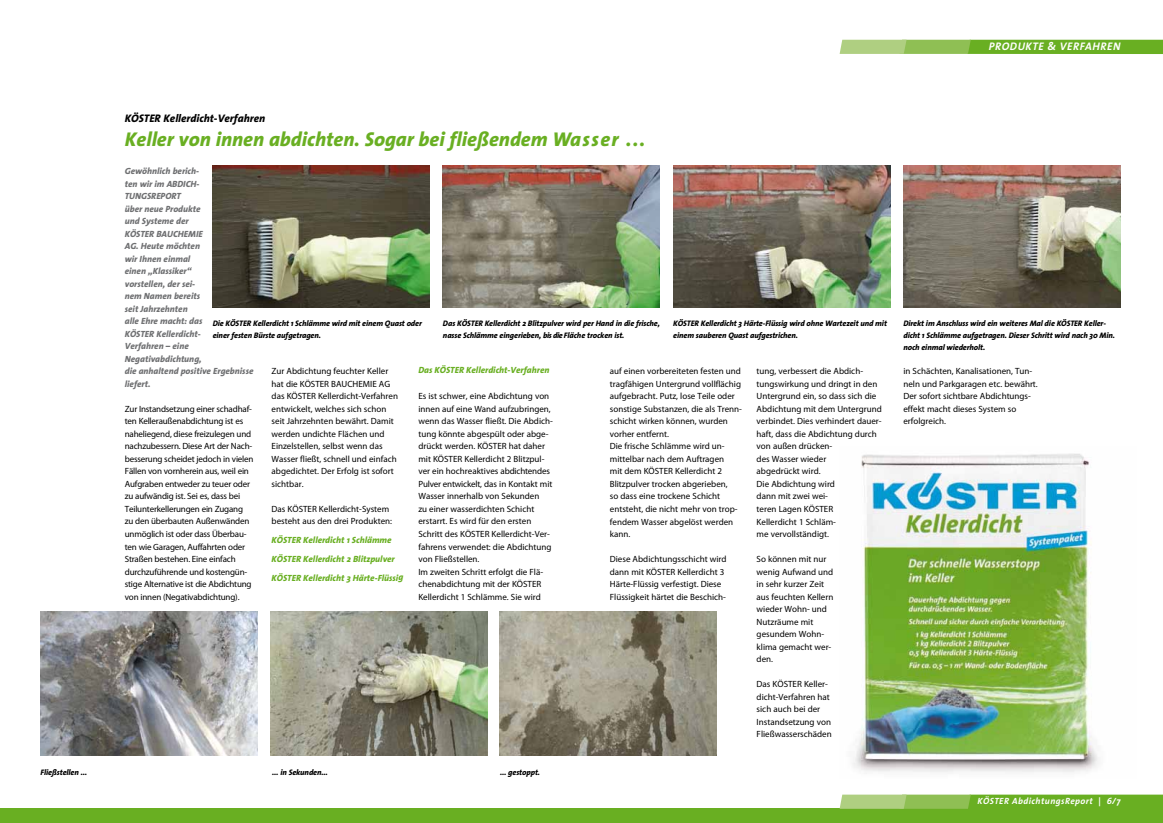
<style>
.page{position:relative;width:1163px;height:823px;background:#fff}
.page>*{position:absolute;margin:0;border:0;box-sizing:border-box;transform-origin:0 0}
.t1{font:italic 800 20px "The Sans";color:#69af22}
.t2{font:italic 800 11px "The Sans";color:#000}
.t3{font:italic 700 11px "The Sans";letter-spacing:.05em;color:#fff}
.t4{font:9px/12.5px "Myriad Pro";color:#000}
.t5{font:9px/12.5px "Myriad Pro";letter-spacing:-.02em;color:#000}
.t6{font:italic 800 9px/12.5px "The Sans";color:#6f7072}
.t7{font:italic 800 9px/18.7px "The Sans";color:#69af22}
.t8{font:italic 700 9px "The Sans";letter-spacing:.05em;color:#fff}
.t9{font:italic 800 8px/12px "The Sans";letter-spacing:-.01em;color:#000}
</style>
<div class="page">
<img style="left:852px;top:453px;width:246px;height:319px">
<div style="left:0;top:808px;width:581px;height:14px;background:#69af22"></div>
<div style="left:581px;top:808px;width:581px;height:14px;background:#69af22"></div>
<svg style="left:839px;top:40px;width:323px;height:14px;background:#7fb940"></svg>
<img style="left:40px;top:611px;width:217px;height:144px">
<img style="left:270px;top:611px;width:217px;height:144px">
<img style="left:500px;top:611px;width:216px;height:144px">
<svg style="left:839px;top:794px;width:323px;height:14px;background:#84bc48"></svg>
<img style="left:213px;top:165px;width:216px;height:142px">
<img style="left:443px;top:165px;width:217px;height:142px">
<img style="left:673px;top:165px;width:217px;height:142px">
<img style="left:903px;top:165px;width:217px;height:142px">
<p class="t3" style="left:988px;top:40px;width:132px">PROD UKTE &amp; VERFAHREN</p>
<p class="t2" style="left:125px;top:111px;width:142px">KÖSTER Kellerdicht-Verfahren</p>
<h1 class="t1" style="left:125px;top:126px;width:522px">Keller von innen abdichten. Sogar bei fließendem Wasser ...</h1>
<p class="t6" style="left:125px;top:165px;width:130px">Gewöhnlich berich-<br>ten wir im ABDICH-<br>TUNGSREPORT<br>über neue Produkte<br>und Systeme der<br>KÖSTER BAUCHEMIE<br>AG. Heute möchten<br>wir Ihnen einmal<br>einen „Klassiker“<br>vorstellen, der sei-<br>nem Namen bereits<br>seit Jahrzehnten<br>alle Ehre macht: das<br>KÖSTER Kellerdicht-<br>Verfahren – eine<br>Negativabdichtung,<br>die anhaltend positive Ergebnisse liefert.</p>
<p class="t5" style="left:125px;top:402px;width:130px">Zur Instandsetzung einer schadhaf&shy;ten Kelleraußenabdichtung ist es naheliegend, diese freizulegen und nachzubessern. Diese Art der Nach&shy;besserung scheidet jedoch in vielen Fällen von vornherein aus, weil ein Aufgraben entweder zu teuer oder zu aufwändig ist. Sei es, dass bei Teilunterkellerungen ein Zugang zu den überbauten Außenwänden unmöglich ist oder dass Überbau&shy;ten wie Garagen, Auffahrten oder Straßen bestehen. Eine einfach durchzuführende und kostengün&shy;stige Alternative ist die Abdichtung von innen (Negativabdichtung).</p>
<p class="t9" style="left:213px;top:317px;width:211px">Die KÖSTER Kellerdicht 1 Schlämme wird mit einem Quast oder einer festen Bürste aufgetragen.</p>
<p class="t9" style="left:443px;top:317px;width:218px">Das KÖSTER Kellerdicht 2 Blitzpulver wird per Hand in die frische, nasse Schlämme eingerieben, bis die Fläche trocken ist.</p>
<p class="t9" style="left:673px;top:317px;width:215px">KÖSTER Kellerdicht 3 Härte-Flüssig wird ohne Wartezeit und mit einem sauberen Quast aufgestrichen.</p>
<p class="t9" style="left:903px;top:317px;width:213px">Direkt im Anschluss wird ein weiteres Mal die KÖSTER Keller&shy;dicht 1 Schlämme aufgetragen. Dieser Schritt wird nach 30 Min. noch einmal wiederholt.</p>
<p class="t7" style="left:418px;top:361px;width:133px">Das KÖSTER Kellerdicht-Verfahren</p>
<p class="t4" style="left:418px;top:389px;width:136px">Es ist schwer, eine Abdichtung von innen auf eine Wand aufzubringen, wenn das Wasser fließt. Die Abdich&shy;tung könnte abgespült oder abge&shy;drückt werden. KÖSTER hat daher mit KÖSTER Kellerdicht 2 Blitzpul&shy;ver ein hochreaktives abdichtendes Pulver entwickelt, das in Kontakt mit Wasser innerhalb von Sekunden<br>zu einer wasserdichten Schicht erstarrt. Es wird für den ersten Schritt des KÖSTER Kellerdicht-Ver&shy;fahrens verwendet: die Abdichtung von Fließstellen.<br>Im zweiten Schritt erfolgt die Flä&shy;chenabdichtung mit der KÖSTER Kellerdicht 1 Schlämme. Sie wird</p>
<p class="t4" style="left:271px;top:364px;width:128px">Zur Abdichtung feuchter Keller hat die KÖSTER BAUCHEMIE AG das KÖSTER Kellerdicht-Verfahren entwickelt, welches sich schon seit Jahrzehnten bewährt. Damit werden undichte Flächen und<br>Einzelstellen, selbst wenn das<br>Wasser fließt, schnell und einfach abgedichtet. Der Erfolg ist sofort sichtbar.</p>
<p class="t4" style="left:271px;top:502px;width:122px">Das KÖSTER Kellerdicht-System besteht aus den drei Produkten:</p>
<p class="t7" style="left:271px;top:530px;width:133px">KÖSTER Kellerdicht 1 Schlämme<br>KÖSTER Kellerdicht 2 Blitzpulver<br>KÖSTER Kellerdicht 3 Härte-Flüssig</p>
<p class="t4" style="left:609px;top:364px;width:134px">auf einen vorbereiteten festen und tragfähigen Untergrund vollflächig aufgebracht. Putz, lose Teile oder sonstige Substanzen, die als Trenn&shy;schicht wirken können, wurden vorher entfernt.<br>Die frische Schlämme wird un&shy;mittelbar nach dem Auftragen<br>mit dem KÖSTER Kellerdicht 2<br>Blitzpulver trocken abgerieben,<br>so dass eine trockene Schicht entsteht, die nicht mehr von trop&shy;fendem Wasser abgelöst werden kann.</p>
<p class="t4" style="left:609px;top:552px;width:118px">Diese Abdichtungsschicht wird dann mit KÖSTER Kellerdicht 3<br>Härte-Flüssig verfestigt. Diese<br>Flüssigkeit härtet die Beschich-</p>
<p class="t4" style="left:756px;top:364px;width:127px">tung, verbessert die Abdich&shy;tungswirkung und dringt in den<br>Untergrund ein, so dass sich die<br>Abdichtung mit dem Untergrund verbindet. Dies verhindert dauer&shy;haft, dass die Abdichtung durch von außen drücken-<br>des Wasser wieder<br>abgedrückt wird.<br>Die Abdichtung wird<br>dann mit zwei wei-<br>teren Lagen KÖSTER<br>Kellerdicht 1 Schläm-<br>me vervollständigt.</p>
<p class="t4" style="left:756px;top:552px;width:78px">So können mit nur wenig Aufwand und in sehr kurzer Zeit aus feuchten Kellern wieder Wohn- und<br>Nutzräume mit gesundem Wohn&shy;klima gemacht wer&shy;den.</p>
<p class="t4" style="left:756px;top:677px;width:77px">Das KÖSTER Keller&shy;dicht-Verfahren hat sich auch bei der<br>Instandsetzung von<br>Fließwasserschäden</p>
<p class="t4" style="left:903px;top:365px;width:136px">in Schächten, Kanalisationen, Tun&shy;neln und Parkgaragen etc. bewährt.<br>Der sofort sichtbare Abdichtungs&shy;effekt macht dieses System so erfolgreich.</p>
<p class="t9" style="left:41px;top:765px;width:48px">Fließstellen …</p>
<p class="t9" style="left:272px;top:765px;width:57px">… in Sekunden…</p>
<p class="t9" style="left:500px;top:765px;width:41px">… gestoppt.</p>
<p class="t8" style="left:977px;top:794px;width:144px">KÖSTER ABDICHTUNGSREPORT | 6/7</p>
</div>
